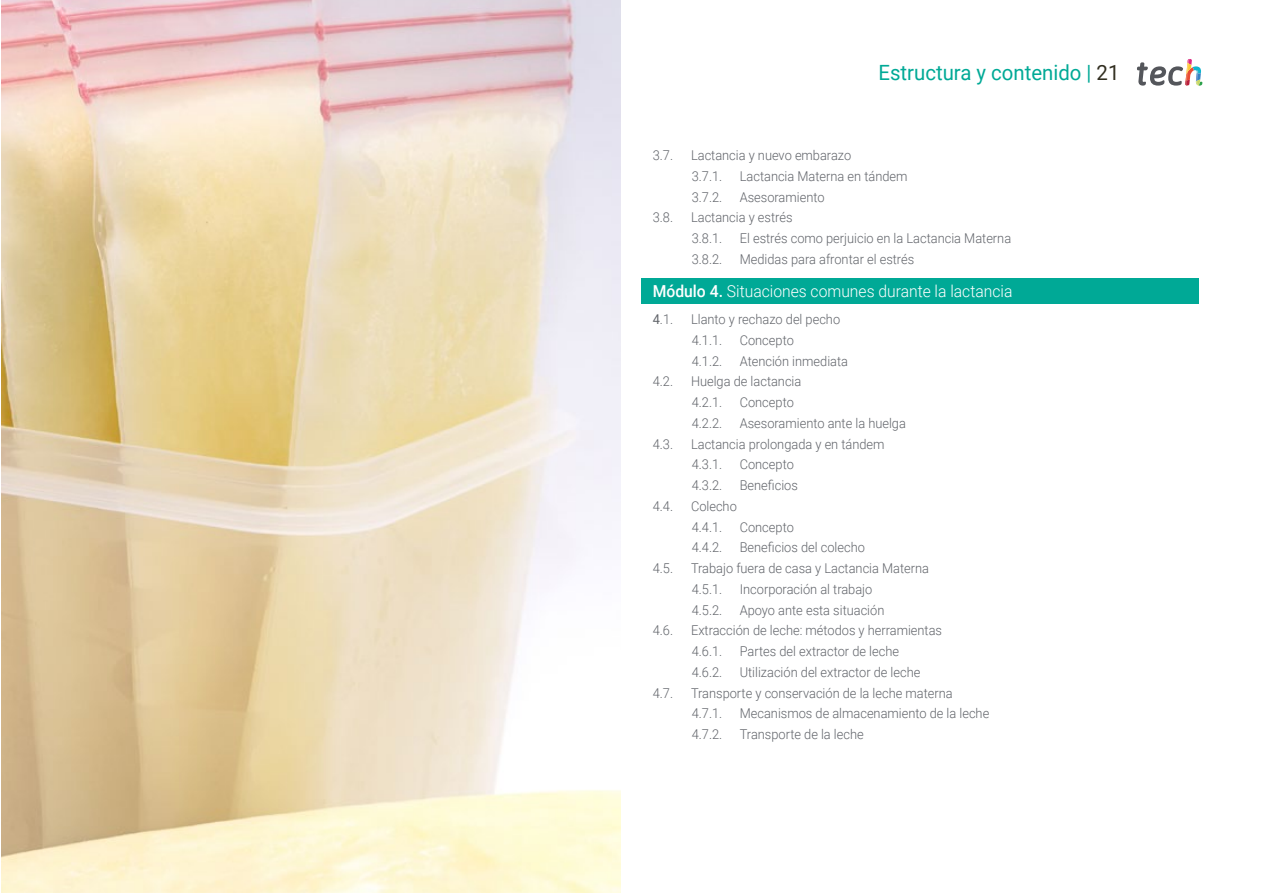
<style>
.page{position:relative;width:1263px;height:893px;background:#fff}
.page>*{position:absolute;margin:0;border:0;box-sizing:border-box;transform-origin:0 0}
.t1{font:21px "Roboto";color:#00a996}
.t2{font:300 16.5px "Roboto";color:#fff;scale:.95 1}
.t3{font:300 13.5px/20.7px "Roboto";color:#61646a;scale:.95 1}
.s1{color:#312e20}
.s2{font-weight:500}
.s3{font-weight:400}
</style>
<div class="page">
<svg style="left:1137px;top:59px;width:65px;height:27px"></svg>
<img style="left:1px;top:0;width:620px;height:893px">
<div style="left:642px;top:278px;width:557px;height:25px;background:#00a996"></div>
<h1 class="t1" style="left:878px;top:57px;width:242px">Estructura y contenido | <span class="s1">21</span></h1>
<p class="t3" style="left:653px;top:144px;width:23px">3.7.</p>
<p class="t3" style="left:691px;top:144px;width:170px">Lactancia y nuevo embarazo<br>3.7.1.</p>
<p class="t3" style="left:740px;top:165px;width:178px">Lactancia Materna en tándem</p>
<p class="t3" style="left:692px;top:186px;width:34px">3.7.2.</p>
<p class="t3" style="left:740px;top:186px;width:91px">Asesoramiento</p>
<p class="t3" style="left:653px;top:207px;width:23px">3.8.</p>
<p class="t3" style="left:691px;top:207px;width:108px">Lactancia y estrés<br>3.8.1.</p>
<p class="t3" style="left:740px;top:227px;width:287px">El estrés como perjuicio en la Lactancia Materna</p>
<p class="t3" style="left:692px;top:248px;width:34px">3.8.2.</p>
<p class="t3" style="left:740px;top:248px;width:185px">Medidas para afrontar el estrés</p>
<p class="t2" style="left:653px;top:280px;width:380px"><span class="s2">Módulo 4.</span> Situaciones comunes durante la lactancia</p>
<p class="t3" style="left:653px;top:309px;width:23px"><span class="s3">4</span>.1.</p>
<p class="t3" style="left:691px;top:309px;width:158px">Llanto y rechazo del pecho<br>4.1.1.</p>
<p class="t3" style="left:740px;top:329px;width:58px">Concepto</p>
<p class="t3" style="left:692px;top:350px;width:34px">4.1.2.</p>
<p class="t3" style="left:740px;top:350px;width:115px">Atención inmediata</p>
<p class="t3" style="left:653px;top:371px;width:23px">4.2.</p>
<p class="t3" style="left:691px;top:371px;width:118px">Huelga de lactancia<br>4.2.1.</p>
<p class="t3" style="left:740px;top:392px;width:58px">Concepto</p>
<p class="t3" style="left:692px;top:412px;width:34px">4.2.2.</p>
<p class="t3" style="left:740px;top:412px;width:176px">Asesoramiento ante la huelga</p>
<p class="t3" style="left:653px;top:433px;width:23px">4.3.</p>
<p class="t3" style="left:691px;top:433px;width:205px">Lactancia prolongada y en tándem<br>4.3.1.</p>
<p class="t3" style="left:740px;top:454px;width:58px">Concepto</p>
<p class="t3" style="left:692px;top:475px;width:34px">4.3.2.</p>
<p class="t3" style="left:740px;top:475px;width:63px">Beneficios</p>
<p class="t3" style="left:653px;top:495px;width:23px">4.4.</p>
<p class="t3" style="left:691px;top:495px;width:50px">Colecho<br>4.4.1.</p>
<p class="t3" style="left:740px;top:516px;width:58px">Concepto</p>
<p class="t3" style="left:692px;top:537px;width:34px">4.4.2.</p>
<p class="t3" style="left:740px;top:537px;width:133px">Beneficios del colecho</p>
<p class="t3" style="left:653px;top:558px;width:23px">4.5.</p>
<p class="t3" style="left:691px;top:558px;width:252px">Trabajo fuera de casa y Lactancia Materna<br>4.5.1.</p>
<p class="t3" style="left:740px;top:578px;width:141px">Incorporación al trabajo</p>
<p class="t3" style="left:692px;top:599px;width:34px">4.5.2.</p>
<p class="t3" style="left:740px;top:599px;width:154px">Apoyo ante esta situación</p>
<p class="t3" style="left:653px;top:620px;width:23px">4.6.</p>
<p class="t3" style="left:691px;top:620px;width:266px">Extracción de leche: métodos y herramientas<br>4.6.1.</p>
<p class="t3" style="left:740px;top:640px;width:169px">Partes del extractor de leche</p>
<p class="t3" style="left:692px;top:661px;width:34px">4.6.2.</p>
<p class="t3" style="left:740px;top:661px;width:192px">Utilización del extractor de leche</p>
<p class="t3" style="left:653px;top:682px;width:23px">4.7.</p>
<p class="t3" style="left:691px;top:682px;width:277px">Transporte y conservación de la leche materna<br>4.7.1.</p>
<p class="t3" style="left:740px;top:703px;width:264px">Mecanismos de almacenamiento de la leche</p>
<p class="t3" style="left:692px;top:723px;width:34px">4.7.2.</p>
<p class="t3" style="left:740px;top:723px;width:132px">Transporte de la leche</p>
</div>
